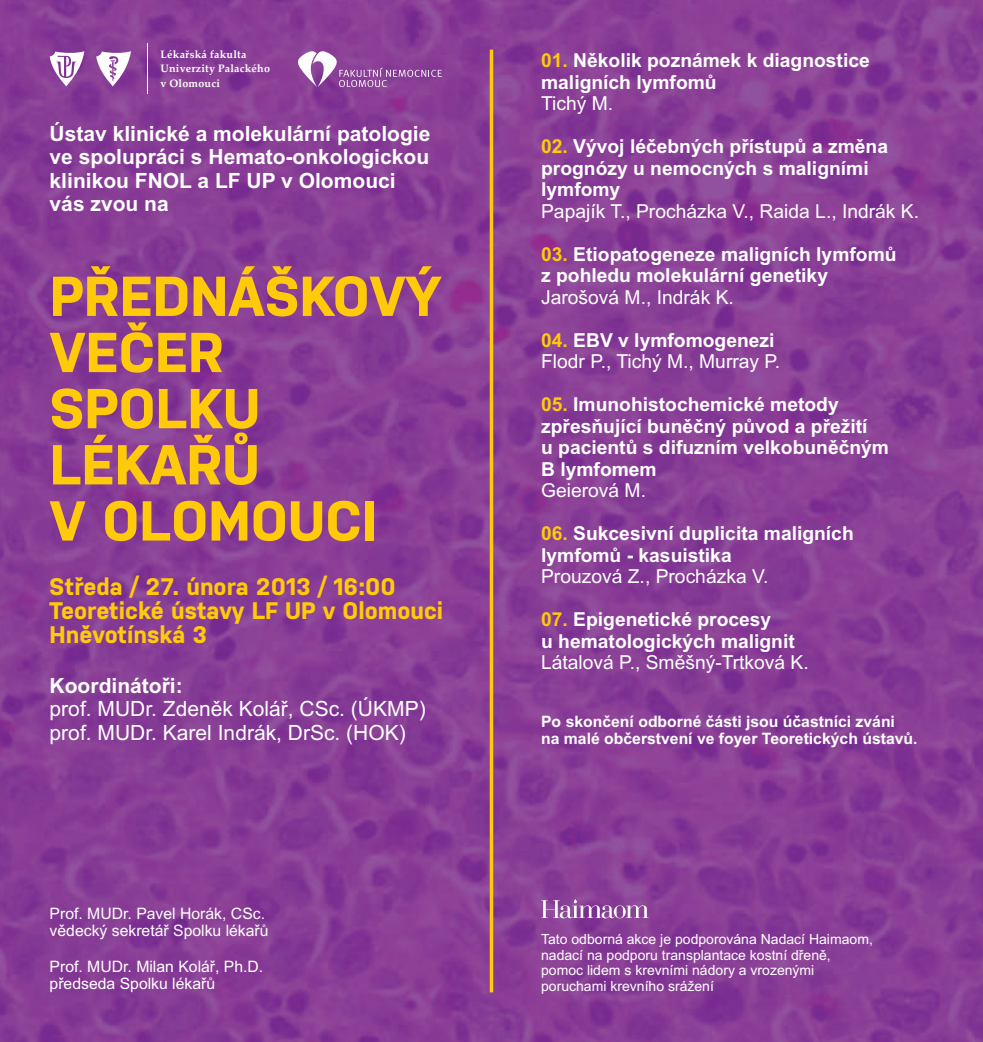
<style>
.page{position:relative;width:983px;height:1042px;background:#fff}
.page>*{position:absolute;margin:0;border:0;box-sizing:border-box;transform-origin:0 0}
.t1{font:700 56.18px/56.2px "Nudista";color:#feca0a}
.t2{font:700 23.97px/24px "Nudista";color:#feca0a}
.t3{font:700 21px/23.4px "Arial";color:#fff}
.t4{font:21px/23.4px "Arial";color:#fff}
.t5{font:700 19.25px/21.5px "Arial";color:#fff}
.t6{font:19.25px "Arial";color:#fff}
.t7{font:15.75px/17.7px "Arial";color:#fff}
.t8{font:700 15.75px/17.7px "Arial";color:#fff}
.t9{font:14px/15.6px "Arial";color:#fff}
.t10{font:700 10.67px/14.5px "Palatino Linotype";letter-spacing:.02em;color:#fff}
.s1{color:#feca0a}
</style>
<div class="page">
<img style="left:0;top:0;width:982px;height:1042px">
<svg style="left:489px;top:50px;width:4px;height:942px;background:#e8b024"></svg>
<svg style="left:541px;top:899px;width:107px;height:19px;background:#a771b1"></svg>
<hr style="left:147px;top:43px;width:1px;height:51px;background:#fff">
<svg style="left:50px;top:51px;width:34px;height:35px"></svg>
<svg style="left:96px;top:51px;width:35px;height:35px"></svg>
<svg style="left:296px;top:49px;width:145px;height:38px;background:#9e60a8"></svg>
<p class="t10" style="left:160px;top:48px;width:111px">Lékařská fakulta<br>Univerzity Palackého v Olomouci</p>
<p class="t3" style="left:50px;top:124px;width:382px">Ústav klinické a molekulární patologie ve spolupráci s Hemato-onkologickou klinikou FNOL a LF UP v Olomouci vás zvou na</p>
<h1 class="t1" style="left:50px;top:273px;width:393px">PŘEDNÁŠKOVÝ<br>VEČER<br>SPOLKU<br>LÉKAŘŮ<br>V OLOMOUCI</h1>
<p class="t2" style="left:50px;top:577px;width:395px">Středa / 27. února 2013 / 16:00<br>Teoretické ústavy LF UP v Olomouci<br>Hněvotínská 3</p>
<p class="t3" style="left:50px;top:676px;width:134px">Koordinátoři:</p>
<p class="t4" style="left:50px;top:699px;width:377px">prof. MUDr. Zdeněk Kolář, CSc. (ÚKMP) prof. MUDr. Karel Indrák, DrSc. (HOK)</p>
<p class="t7" style="left:50px;top:906px;width:220px">Prof. MUDr. Pavel Horák, CSc. vědecký sekretář Spolku lékařů</p>
<p class="t7" style="left:50px;top:958px;width:215px">Prof. MUDr. Milan Kolář, Ph.D. předseda Spolku lékařů</p>
<p class="t5" style="left:541px;top:51px;width:330px"><span class="s1">01.</span> Několik poznámek k diagnostice</p>
<p class="t5" style="left:541px;top:73px;width:177px">maligních lymfomů</p>
<p class="t6" style="left:541px;top:96px;width:74px">Tichý M.</p>
<p class="t5" style="left:541px;top:137px;width:348px"><span class="s1">02.</span> Vývoj léčebných přístupů a změna</p>
<p class="t5" style="left:541px;top:159px;width:329px">prognózy u nemocných s maligními lymfomy</p>
<p class="t6" style="left:541px;top:204px;width:379px">Papajík T., Procházka V., Raida L., Indrák K.</p>
<p class="t5" style="left:541px;top:245px;width:357px"><span class="s1">03.</span> Etiopatogeneze maligních lymfomů</p>
<p class="t5" style="left:541px;top:266px;width:288px">z pohledu molekulární genetiky</p>
<p class="t6" style="left:541px;top:290px;width:194px">Jarošová M., Indrák K.</p>
<p class="t5" style="left:541px;top:331px;width:235px"><span class="s1">04.</span> EBV v lymfomogenezi</p>
<p class="t6" style="left:541px;top:354px;width:240px">Flodr P., Tichý M., Murray P.</p>
<p class="t5" style="left:541px;top:395px;width:299px"><span class="s1">05.</span> Imunohistochemické metody</p>
<p class="t5" style="left:541px;top:417px;width:349px">zpřesňující buněčný původ a přežití<br>u pacientů s difuzním velkobuněčným<br>B lymfomem</p>
<p class="t6" style="left:541px;top:483px;width:106px">Geierová M.</p>
<p class="t5" style="left:541px;top:524px;width:314px"><span class="s1">06.</span> Sukcesivní duplicita maligních</p>
<p class="t5" style="left:541px;top:546px;width:192px">lymfomů - kasuistika</p>
<p class="t6" style="left:541px;top:569px;width:229px">Prouzová Z., Procházka V.</p>
<p class="t5" style="left:541px;top:610px;width:232px"><span class="s1">07.</span> Epigenetické procesy</p>
<p class="t5" style="left:541px;top:632px;width:255px">u hematologických malignit</p>
<p class="t6" style="left:541px;top:655px;width:269px">Látalová P., Směšný-Trtková K.</p>
<p class="t8" style="left:541px;top:714px;width:378px">Po skončení odborné části jsou účastníci zváni<br>na malé občerstvení ve foyer Teoretických ústavů.</p>
<p class="t9" style="left:541px;top:932px;width:333px">Tato odborná akce je podporována Nadací Haimaom, nadací na podporu transplantace kostní dřeně, pomoc lidem s krevními nádory a vrozenými poruchami krevního srážení</p>
</div>
